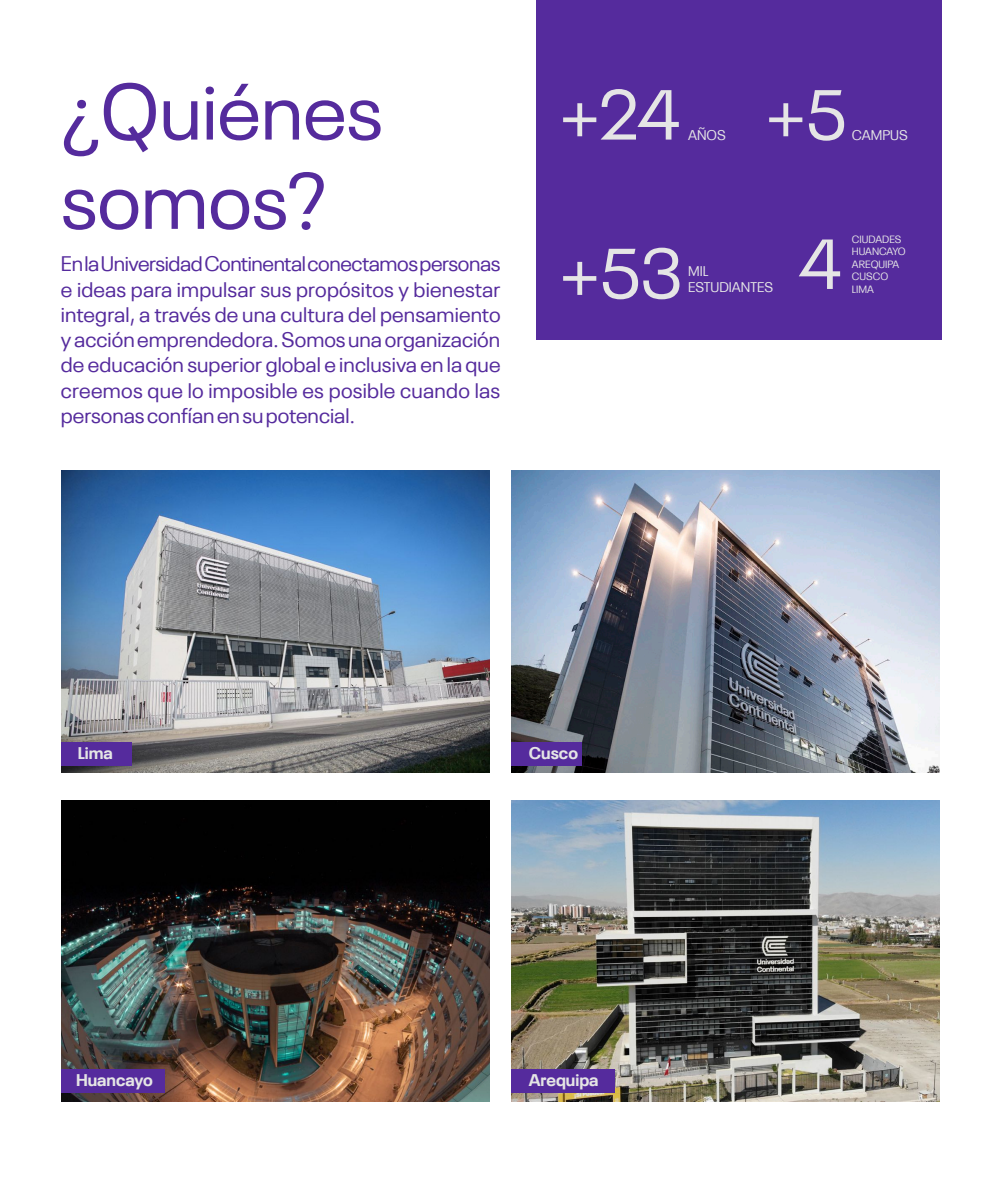
<style>
.page{position:relative;width:1001px;height:1191px;background:#fff}
.page>*{position:absolute;margin:0;border:0;box-sizing:border-box;transform-origin:0 0}
.t1{font:78.75px/89.2px "Neue Plak";color:#552b9d}
.t2{font:70px "Neue Plak";color:#e5e5e5}
.t3{font:21px/25.2px "Neue Plak";color:#552b9d;text-align:justify}
.t4{font:700 16.8px "Neue Plak";color:#e5e5e5}
.t5{font:14px/16.8px "Neue Plak";color:#e5e5e5}
.t6{font:10.5px/12.6px "Neue Plak";color:#e5e5e5}
</style>
<div class="page">
<div style="left:535px;top:0;width:406px;height:340px;background:#552b9d"></div>
<img style="left:61px;top:470px;width:429px;height:303px">
<div style="left:61px;top:742px;width:70px;height:24px;background:#552b9d"></div>
<img style="left:511px;top:800px;width:428px;height:301px">
<img style="left:511px;top:470px;width:428px;height:303px">
<img style="left:62px;top:800px;width:428px;height:301px">
<div style="left:61px;top:1069px;width:103px;height:23px;background:#552b9d"></div>
<div style="left:511px;top:1069px;width:102px;height:23px;background:#552b9d"></div>
<div style="left:511px;top:742px;width:70px;height:24px;background:#552b9d"></div>
<h1 class="t1" style="left:61px;top:56px;width:323px">¿Quiénes somos?</h1>
<p class="t3" style="left:61px;top:249px;width:441px">En la Universidad Continental conectamos personas e ideas para impulsar sus propósitos y bienestar integral, a través de una cultura del pensamiento y acción emprendedora. Somos una organización de educación superior global e inclusiva en la que creemos que lo imposible es posible cuando las personas confían en su potencial.</p>
<h2 class="t2" style="left:559px;top:54px;width:289px">+24 +5</h2>
<p class="t5" style="left:687px;top:124px;width:39px">AÑOS</p>
<p class="t5" style="left:851px;top:124px;width:57px">CAMPUS</p>
<h2 class="t2" style="left:559px;top:212px;width:125px">+53</h2>
<h2 class="t2" style="left:798px;top:203px;width:43px">4</h2>
<p class="t5" style="left:687px;top:260px;width:87px">MIL<br>ESTUDIANTES</p>
<p class="t6" style="left:851px;top:231px;width:55px">CIUDADES<br>HUANCAYO<br>AREQUIPA<br>CUSCO<br>LIMA</p>
<p class="t4" style="left:78px;top:738px;width:37px">Lima</p>
<p class="t4" style="left:528px;top:738px;width:51px">Cusco</p>
<p class="t4" style="left:76px;top:1065px;width:78px">Huancayo</p>
<p class="t4" style="left:528px;top:1065px;width:71px">Arequipa</p>
</div>
